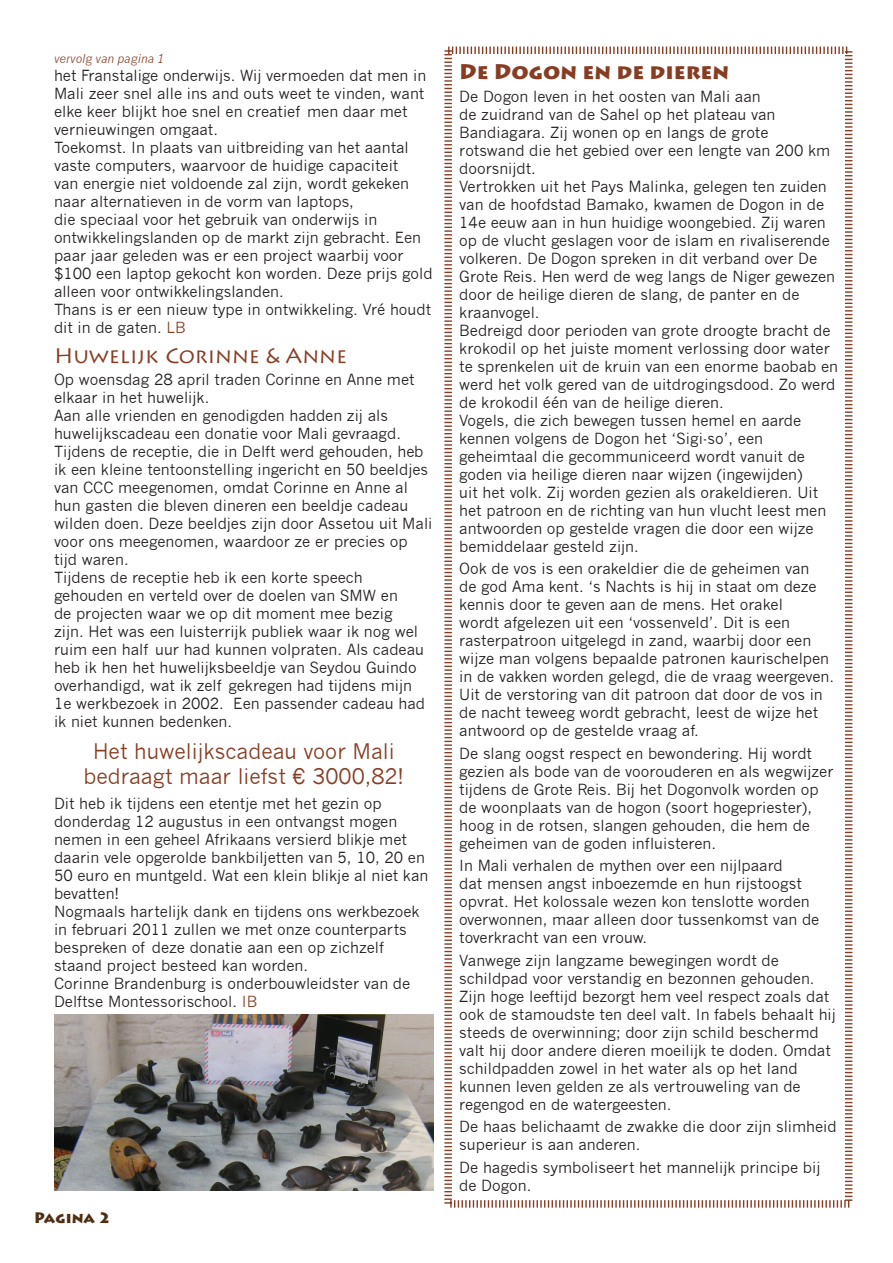
<style>
.page{position:relative;width:893px;height:1263px;background:#fff}
.page>*{position:absolute;margin:0;border:0;box-sizing:border-box;transform-origin:0 0}
.Paragraph_Style_1{font:21px/25.2px "News Gothic";color:#883d23;text-align:center}
.Paragraph_Style_1-2{font:21px "Lithos Pro";color:#883d23}
.Paragraph_Style_1-3{font:900 21px "Lithos Pro";color:#883d23}
.Paragraph_Style_1-4{font:15px/18px "News Gothic";color:#231f20}
.t1{font:900 15px "Lithos Pro";color:#4f2e12}
.Paragraph_Style_1-5{font:italic 12px "News Gothic";color:#883d23}
.s1{color:#883d23}
</style>
<div class="page">
<img style="left:54px;top:1014px;width:380px;height:177px">
<svg style="left:444px;top:46px;width:409px;height:1162px"></svg>
<p class="Paragraph_Style_1-5" style="left:54px;top:51px;width:112px">vervolg van pagina 1</p>
<p class="Paragraph_Style_1-4" style="left:54px;top:66px;width:374px">het Franstalige onderwijs. Wij vermoeden dat men in Mali zeer snel alle ins and outs weet te vinden, want elke keer blijkt hoe snel en creatief men daar met vernieuwingen omgaat.</p>
<p class="Paragraph_Style_1-4" style="left:54px;top:138px;width:380px">Toekomst. In plaats van uitbreiding van het aantal vaste computers, waarvoor de huidige capaciteit<br>van energie niet voldoende zal zijn, wordt gekeken naar alternatieven in de vorm van laptops,<br>die speciaal voor het gebruik van onderwijs in ontwikkelingslanden op de markt zijn gebracht. Een paar jaar geleden was er een project waarbij voor $100 een laptop gekocht kon worden. Deze prijs gold alleen voor ontwikkelingslanden.</p>
<p class="Paragraph_Style_1-4" style="left:54px;top:300px;width:379px">Thans is er een nieuw type in ontwikkeling. Vré houdt dit in de gaten. <span class="s1">LB</span></p>
<p class="Paragraph_Style_1-2" style="left:54px;top:343px;width:295px">Huwelijk Corinne &amp; Anne</p>
<p class="Paragraph_Style_1-4" style="left:54px;top:371px;width:362px">Op woensdag 28 april traden Corinne en Anne met elkaar in het huwelijk.</p>
<p class="Paragraph_Style_1-4" style="left:54px;top:407px;width:349px">Aan alle vrienden en genodigden hadden zij als huwelijkscadeau een donatie voor Mali gevraagd.</p>
<p class="Paragraph_Style_1-4" style="left:54px;top:443px;width:380px">Tijdens de receptie, die in Delft werd gehouden, heb ik een kleine tentoonstelling ingericht en 50 beeldjes van CCC meegenomen, omdat Corinne en Anne al hun gasten die bleven dineren een beeldje cadeau wilden doen. Deze beeldjes zijn door Assetou uit Mali voor ons meegenomen, waardoor ze er precies op tijd waren.</p>
<p class="Paragraph_Style_1-4" style="left:54px;top:569px;width:372px">Tijdens de receptie heb ik een korte speech gehouden en verteld over de doelen van SMW en<br>de projecten waar we op dit moment mee bezig zijn. Het was een luisterrijk publiek waar ik nog wel ruim een half uur had kunnen volpraten. Als cadeau heb ik hen het huwelijksbeeldje van Seydou Guindo overhandigd, wat ik zelf gekregen had tijdens mijn 1e werkbezoek in 2002. Een passender cadeau had ik niet kunnen bedenken.</p>
<p class="Paragraph_Style_1" style="left:84px;top:739px;width:322px">Het huwelijkscadeau voor Mali bedraagt maar liefst € 3000,82!</p>
<p class="Paragraph_Style_1-4" style="left:54px;top:795px;width:376px">Dit heb ik tijdens een etentje met het gezin op donderdag 12 augustus in een ontvangst mogen nemen in een geheel Afrikaans versierd blikje met daarin vele opgerolde bankbiljetten van 5, 10, 20 en 50 euro en muntgeld. Wat een klein blikje al niet kan bevatten!</p>
<p class="Paragraph_Style_1-4" style="left:54px;top:903px;width:367px">Nogmaals hartelijk dank en tijdens ons werkbezoek in februari 2011 zullen we met onze counterparts bespreken of deze donatie aan een op zichzelf staand project besteed kan worden.</p>
<p class="Paragraph_Style_1-4" style="left:54px;top:975px;width:358px">Corinne Brandenburg is onderbouwleidster van de<br>Delftse Montessorischool. <span class="s1">IB</span></p>
<p class="t1" style="left:34px;top:1209px;width:78px">Pagina 2</p>
<p class="Paragraph_Style_1-3" style="left:459px;top:59px;width:272px">De Dogon en de dieren</p>
<p class="Paragraph_Style_1-4" style="left:459px;top:87px;width:372px">De Dogon leven in het oosten van Mali aan<br>de zuidrand van de Sahel op het plateau van Bandiagara. Zij wonen op en langs de grote rotswand die het gebied over een lengte van 200 km doorsnijdt.</p>
<p class="Paragraph_Style_1-4" style="left:459px;top:177px;width:377px">Vertrokken uit het Pays Malinka, gelegen ten zuiden van de hoofdstad Bamako, kwamen de Dogon in de 14e eeuw aan in hun huidige woongebied. Zij waren op de vlucht geslagen voor de islam en rivaliserende volkeren. De Dogon spreken in dit verband over De Grote Reis. Hen werd de weg langs de Niger gewezen door de heilige dieren de slang, de panter en de kraanvogel.</p>
<p class="Paragraph_Style_1-4" style="left:459px;top:321px;width:380px">Bedreigd door perioden van grote droogte bracht de krokodil op het juiste moment verlossing door water te sprenkelen uit de kruin van een enorme baobab en werd het volk gered van de uitdrogingsdood. Zo werd de krokodil één van de heilige dieren.</p>
<p class="Paragraph_Style_1-4" style="left:459px;top:411px;width:369px">Vogels, die zich bewegen tussen hemel en aarde kennen volgens de Dogon het ‘Sigi-so’, een geheimtaal die gecommuniceerd wordt vanuit de goden via heilige dieren naar wijzen (ingewijden)<br>uit het volk. Zij worden gezien als orakeldieren. Uit het patroon en de richting van hun vlucht leest men antwoorden op gestelde vragen die door een wijze bemiddelaar gesteld zijn.</p>
<p class="Paragraph_Style_1-4" style="left:459px;top:560px;width:376px">Ook de vos is een orakeldier die de geheimen van<br>de god Ama kent. ‘s Nachts is hij in staat om deze kennis door te geven aan de mens. Het orakel<br>wordt afgelezen uit een ‘vossenveld’. Dit is een rasterpatroon uitgelegd in zand, waarbij door een wijze man volgens bepaalde patronen kaurischelpen in de vakken worden gelegd, die de vraag weergeven.<br>Uit de verstoring van dit patroon dat door de vos in de nacht teweeg wordt gebracht, leest de wijze het antwoord op de gestelde vraag af.</p>
<p class="Paragraph_Style_1-4" style="left:459px;top:744px;width:376px">De slang oogst respect en bewondering. Hij wordt gezien als bode van de voorouderen en als wegwijzer tijdens de Grote Reis. Bij het Dogonvolk worden op de woonplaats van de hogon (soort hogepriester), hoog in de rotsen, slangen gehouden, die hem de geheimen van de goden influisteren.</p>
<p class="Paragraph_Style_1-4" style="left:459px;top:857px;width:362px">In Mali verhalen de mythen over een nijlpaard<br>dat mensen angst inboezemde en hun rijstoogst opvrat. Het kolossale wezen kon tenslotte worden overwonnen, maar alleen door tussenkomst van de toverkracht van een vrouw.</p>
<p class="Paragraph_Style_1-4" style="left:459px;top:951px;width:378px">Vanwege zijn langzame bewegingen wordt de schildpad voor verstandig en bezonnen gehouden.<br>Zijn hoge leeftijd bezorgt hem veel respect zoals dat ook de stamoudste ten deel valt. In fabels behaalt hij steeds de overwinning; door zijn schild beschermd valt hij door andere dieren moeilijk te doden. Omdat schildpadden zowel in het water als op het land kunnen leven gelden ze als vertrouweling van de regengod en de watergeesten.</p>
<p class="Paragraph_Style_1-4" style="left:459px;top:1118px;width:379px">De haas belichaamt de zwakke die door zijn slimheid superieur is aan anderen.</p>
<p class="Paragraph_Style_1-4" style="left:459px;top:1158px;width:363px">De hagedis symboliseert het mannelijk principe bij de Dogon.</p>
</div>
